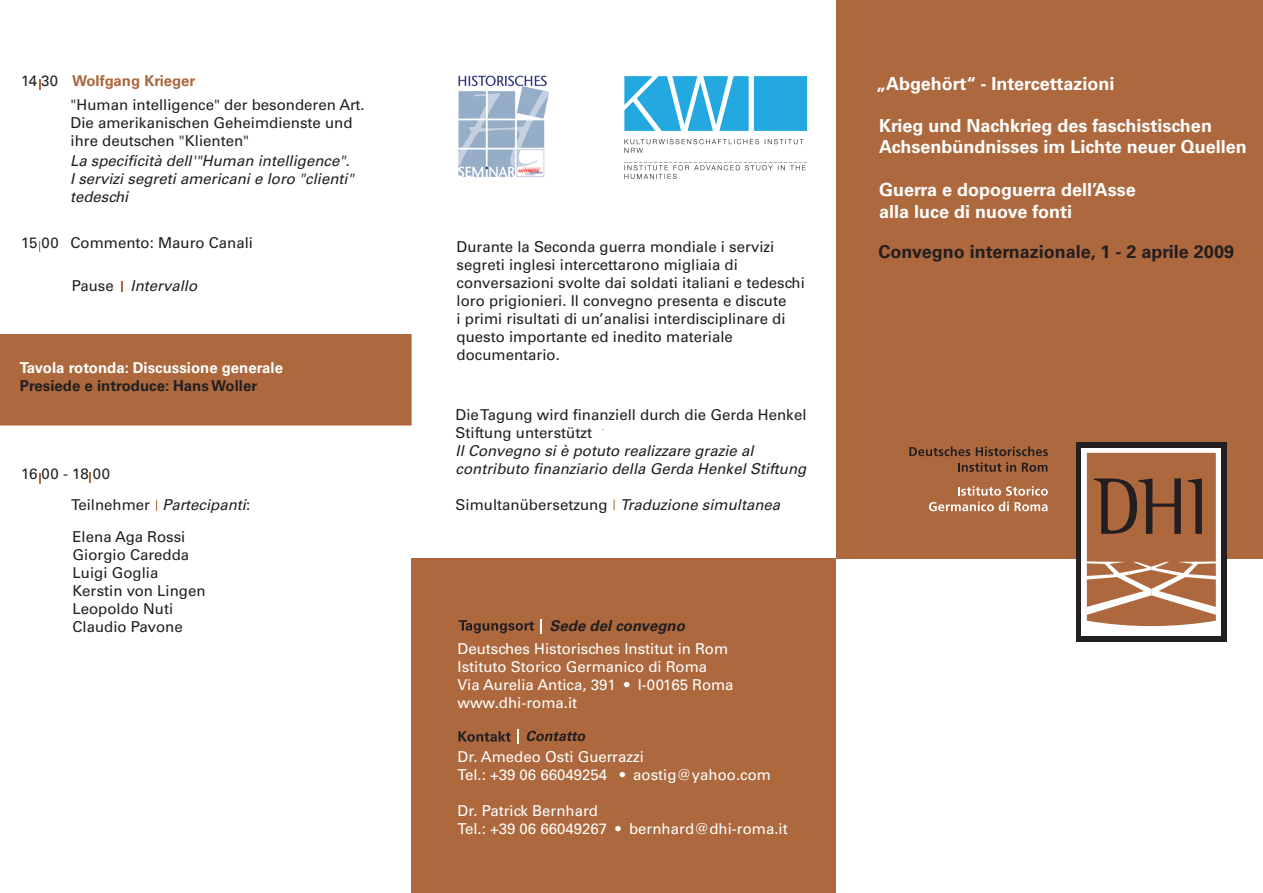
<style>
.page{position:relative;width:1263px;height:893px;background:#fff}
.page>*{position:absolute;margin:0;border:0;box-sizing:border-box;transform-origin:0 0}
.t1{font:700 18px/21.6px "Univers LT";color:#fff}
.t2{font:700 18px "Univers LT";color:#231f20}
.t3{font:15px/18px "Univers LT";color:#231f20}
.t4{font:italic 15px/18px "Univers LT";color:#231f20}
.t5{font:15px/18px "Univers LT";color:#fff}
.t6{font:700 15px/18px "Univers LT";color:#fff}
.t7{font:italic 700 15px "Univers LT";color:#231f20}
.s1{font-weight:700;color:#ad683d}
.s2{font-style:normal}
.s3{color:#231f20}
</style>
<div class="page">
<div style="left:412px;top:558px;width:424px;height:335px;background:#ad683d"></div>
<div style="left:837px;top:0;width:426px;height:559px;background:#ad683d"></div>
<div style="left:1076px;top:442px;width:151px;height:199px;background:#231f20"></div>
<div style="left:1082px;top:448px;width:139px;height:187px;background:#fff"></div>
<svg style="left:1086px;top:453px;width:130px;height:173px;background:#a87352"></svg>
<svg style="left:929px;top:486px;width:119px;height:25px"></svg>
<svg style="left:958px;top:462px;width:58px;height:10px"></svg>
<svg style="left:1022px;top:463px;width:25px;height:9px"></svg>
<svg style="left:909px;top:446px;width:61px;height:10px"></svg>
<svg style="left:976px;top:446px;width:72px;height:10px"></svg>
<svg style="left:459px;top:620px;width:75px;height:13px"></svg>
<svg style="left:540px;top:619px;width:2px;height:15px"></svg>
<svg style="left:458px;top:731px;width:53px;height:11px"></svg>
<svg style="left:517px;top:729px;width:2px;height:15px"></svg>
<svg style="left:526px;top:731px;width:59px;height:10px"></svg>
<div style="left:0;top:334px;width:412px;height:91px;background:#ad683d"></div>
<svg style="left:613px;top:499px;width:2px;height:12px"></svg>
<img style="left:624px;top:77px;width:182px;height:101px">
<img style="left:458px;top:75px;width:91px;height:102px">
<svg style="left:156px;top:499px;width:1px;height:12px"></svg>
<svg style="left:39px;top:241px;width:1px;height:12px"></svg>
<p class="t3" style="left:21px;top:71px;width:39px">14 30</p>
<p class="t3" style="left:70px;top:68px;width:296px;line-height:24px"><span class="s1">Wolfgang Krieger<br></span>"Human intelligence" der besonderen Art.</p>
<p class="t3" style="left:70px;top:113px;width:284px">Die amerikanischen Geheimdienste und ihre deutschen "Klienten"</p>
<p class="t4" style="left:70px;top:151px;width:285px">La specificità dell'"Human intelligence".<br>I servizi segreti americani e loro "clienti" tedeschi</p>
<p class="t3" style="left:21px;top:233px;width:39px">15 00</p>
<p class="t3" style="left:70px;top:233px;width:184px">Commento: Mauro Canali</p>
<p class="t4" style="left:72px;top:277px;width:127px"><span class="s2">Pause</span> Intervallo</p>
<p class="t6" style="left:20px;top:359px;width:265px">Tavola rotonda: Discussione generale<br><span class="s3">Presiede e introduce: Hans Woller</span></p>
<p class="t3" style="left:21px;top:464px;width:91px">16 00 - 18 00</p>
<p class="t4" style="left:71px;top:495px;width:181px"><span class="s2">Teilnehmer</span> Partecipanti<span class="s2">:</span></p>
<p class="t3" style="left:72px;top:528px;width:135px">Elena Aga Rossi<br>Giorgio Caredda<br>Luigi Goglia<br>Kerstin von Lingen<br>Leopoldo Nuti<br>Claudio Pavone</p>
<p class="t3" style="left:457px;top:238px;width:350px">Durante la Seconda guerra mondiale i servizi segreti inglesi intercettarono migliaia di conversazioni svolte dai soldati italiani e tedeschi loro prigionieri. Il convegno presenta e discute<br>i primi risultati di un’analisi interdisciplinare di questo importante ed inedito materiale documentario.</p>
<p class="t4" style="left:455px;top:406px;width:353px"><span class="s2">Die Tagung wird finanziell durch die Gerda Henkel Stiftung unterstützt<br></span>Il Convegno si è potuto realizzare grazie al contributo finanziario della Gerda Henkel Stiftung</p>
<p class="t4" style="left:455px;top:496px;width:326px"><span class="s2">Simultanübersetzung</span> Traduzione simultanea</p>
<p class="t7" style="left:550px;top:617px;width:137px">Sede del convegno</p>
<p class="t5" style="left:458px;top:640px;width:278px">Deutsches Historisches Institut in Rom<br>Istituto Storico Germanico di Roma<br>Via Aurelia Antica, 391 • I-00165 Roma www.dhi-roma.it</p>
<p class="t5" style="left:458px;top:748px;width:315px">Dr. Amedeo Osti Guerrazzi<br>Tel.: +39 06 66049254 • aostig@yahoo.com</p>
<p class="t5" style="left:458px;top:802px;width:332px">Dr. Patrick Bernhard<br>Tel.: +39 06 66049267 • bernhard@dhi-roma.it</p>
<p class="t1" style="left:876px;top:73px;width:240px">„Abgehört“ - Intercettazioni</p>
<p class="t1" style="left:879px;top:115px;width:369px">Krieg und Nachkrieg des faschistischen<br>Achsenbündnisses im Lichte neuer Quellen</p>
<p class="t1" style="left:879px;top:179px;width:258px">Guerra e dopoguerra dell’Asse alla luce di nuove fonti</p>
<p class="t2" style="left:879px;top:241px;width:357px">Convegno internazionale, 1 - 2 aprile 2009</p>
</div>
